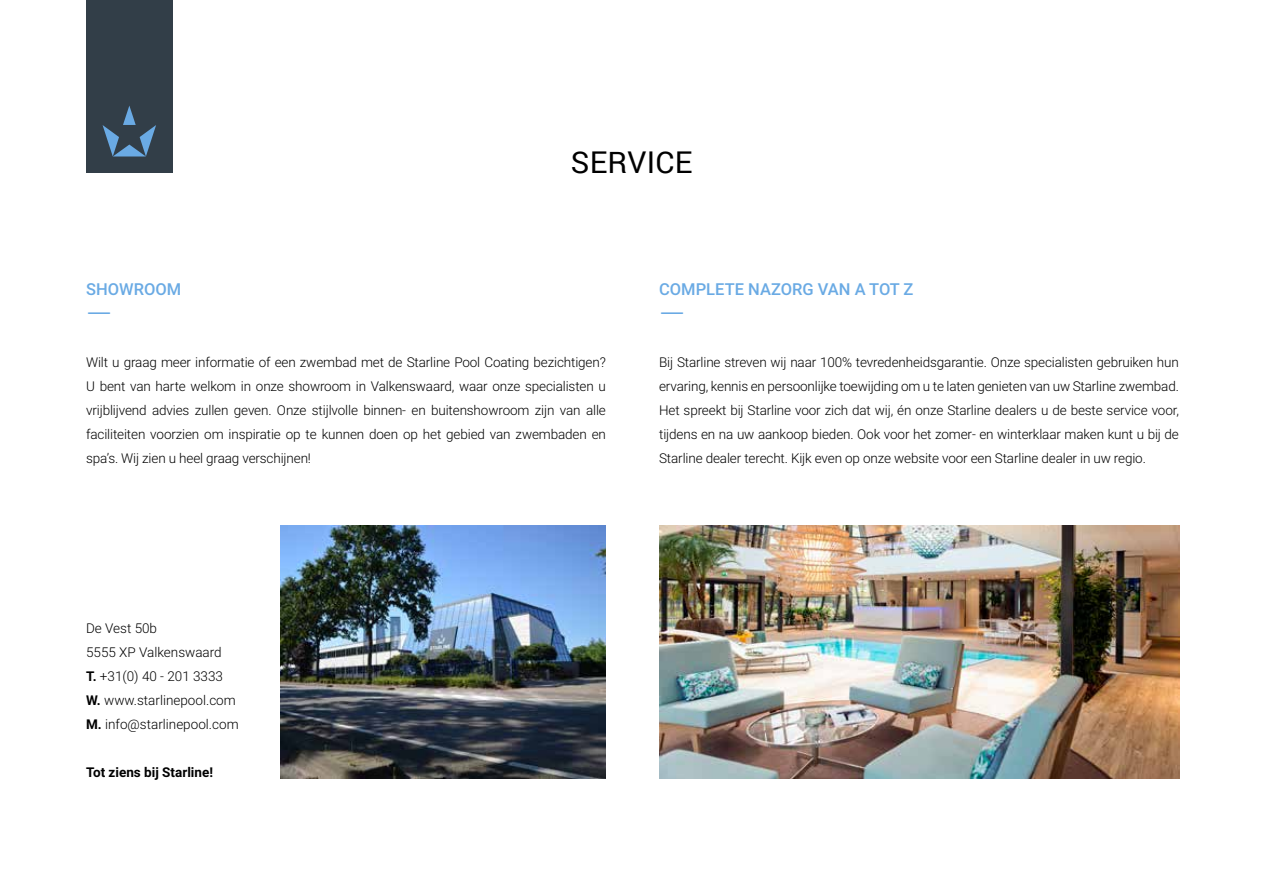
<style>
.page{position:relative;width:1263px;height:893px;background:#fff}
.page>*{position:absolute;margin:0;border:0;box-sizing:border-box;transform-origin:0 0}
.t1{font:30px "Roboto";letter-spacing:.01em;color:#000}
.t2{font:500 16.5px/24px "Roboto";color:#6aaae4}
.t3{font:300 13.5px/24px "Roboto";letter-spacing:-.01em;color:#000;text-align:justify}
.t4{font:700 13.5px "Roboto";color:#000}
.s1{font-weight:700}
</style>
<div class="page">
<img style="left:659px;top:525px;width:520px;height:253px">
<div style="left:86px;top:0;width:87px;height:173px;background:#323e48"></div>
<svg style="left:103px;top:106px;width:53px;height:50px"></svg>
<img style="left:281px;top:525px;width:325px;height:253px">
<p class="t2" style="left:86px;top:277px;width:97px">SHOWROOM —</p>
<h1 class="t1" style="left:571px;top:141px;width:123px">SERVICE</h1>
<p class="t2" style="left:659px;top:277px;width:256px">COMPLETE NAZORG VAN A TOT Z —</p>
<p class="t3" style="left:86px;top:350px;width:521px">Wilt u graag meer informatie of een zwembad met de Starline Pool Coating bezichtigen?<br>U bent van harte welkom in onze showroom in Valkenswaard, waar onze specialisten u vrijblijvend advies zullen geven. Onze stijlvolle binnen- en buitenshowroom zijn van alle faciliteiten voorzien om inspiratie op te kunnen doen op het gebied van zwembaden en spa’s. Wij zien u heel graag verschijnen!</p>
<p class="t3" style="left:659px;top:350px;width:521px">Bij Starline streven wij naar 100% tevredenheidsgarantie. Onze specialisten gebruiken hun ervaring, kennis en persoonlijke toewijding om u te laten genieten van uw Starline zwembad.<br>Het spreekt bij Starline voor zich dat wij, én onze Starline dealers u de beste service voor, tijdens en na uw aankoop bieden. Ook voor het zomer- en winterklaar maken kunt u bij de Starline dealer terecht. Kijk even op onze website voor een Starline dealer in uw regio.</p>
<p class="t3" style="left:86px;top:615px;width:154px;text-align:left">De Vest 50b<br>5555 XP Valkenswaard<br><span class="s1">T.</span> +31(0) 40 - 201 3333<br><span class="s1">W.</span> www.starlinepool.com<br><span class="s1">M.</span> info@starlinepool.com</p>
<p class="t4" style="left:86px;top:762px;width:128px">Tot ziens bij Starline!</p>
</div>
